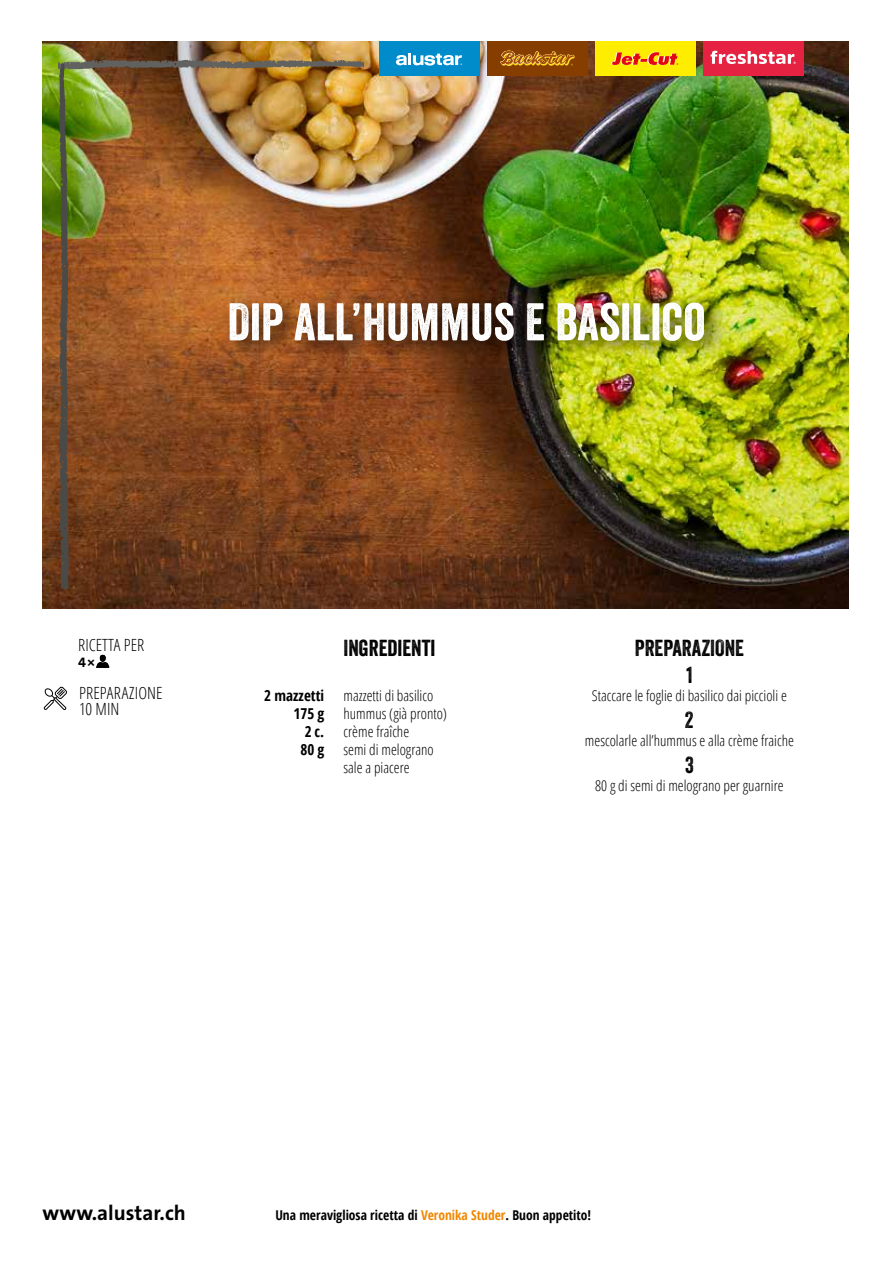
<style>
.page{position:relative;width:893px;height:1263px;background:#fff}
.page>*{position:absolute;margin:0;border:0;box-sizing:border-box;transform-origin:0 0}
.t1{font:51.3px "Veneer";color:#fff}
.t2{font:22.5px/27px "Veneer";color:#000;text-align:center}
.t3{font:700 21px "The Sans B W7";color:#000}
.t4{font:300 condensed 16.8px/16.4px "Open Sans";color:#000}
.t5{font:300 condensed 15px/18px "Open Sans";color:#000}
.t6{font:700 condensed 15px "Open Sans";color:#000}
.t7{font:700 14.4px "The Sans B W7";color:#000}
.t8{font:700 condensed 13.5px "Open Sans";color:#000}
.s1{color:#f18700}
</style>
<div class="page">
<img style="left:43px;top:41px;width:805px;height:567px">
<div style="left:224px;top:294px;width:504px;height:67px;background:#000;opacity:.66"></div>
<svg style="left:44px;top:687px;width:23px;height:23px"></svg>
<img style="left:58px;top:47px;width:306px;height:73px">
<img style="left:42px;top:65px;width:58px;height:524px">
<div style="left:380px;top:41px;width:100px;height:34px;background:#008bcb"></div>
<svg style="left:396px;top:53px;width:66px;height:13px"></svg>
<div style="left:596px;top:41px;width:100px;height:34px;background:#ffed00"></div>
<svg style="left:611px;top:52px;width:67px;height:13px"></svg>
<div style="left:704px;top:41px;width:100px;height:34px;background:#e62243"></div>
<svg style="left:711px;top:51px;width:85px;height:13px"></svg>
<div style="left:488px;top:41px;width:100px;height:34px;background:#863d00"></div>
<svg style="left:500px;top:51px;width:75px;height:15px"></svg>
<svg style="left:96px;top:655px;width:13px;height:13px"></svg>
<h1 class="t1" style="left:227px;top:291px;width:479px">DIP ALL’HUMMUS E BASILICO</h1>
<p class="t4" style="left:78px;top:636px;width:68px">RICETTA PER</p>
<p class="t7" style="left:78px;top:653px;width:18px">4×</p>
<p class="t4" style="left:79px;top:684px;width:85px">PREPARAZIONE<br>10 MIN</p>
<h2 class="t2" style="left:343px;top:634px;width:93px">INGREDIENTI</h2>
<p class="t6" style="left:264px;top:685px;width:62px">2 mazzetti</p>
<p class="t5" style="left:343px;top:686px;width:91px">mazzetti di basilico</p>
<p class="t6" style="left:294px;top:703px;width:32px">175 g</p>
<p class="t5" style="left:343px;top:704px;width:105px">hummus (già pronto)</p>
<p class="t6" style="left:305px;top:721px;width:21px">2 c.</p>
<p class="t5" style="left:343px;top:722px;width:67px">crème fraîche</p>
<p class="t6" style="left:300px;top:739px;width:25px">80 g</p>
<p class="t5" style="left:343px;top:740px;width:92px">semi di melograno sale a piacere</p>
<h2 class="t2" style="left:635px;top:634px;width:111px">PREPARAZIONE<br>1</h2>
<p class="t5" style="left:592px;top:686px;width:196px">Staccare le foglie di basilico dai piccioli e</p>
<h2 class="t2" style="left:685px;top:706px;width:10px">2</h2>
<p class="t5" style="left:585px;top:731px;width:211px">mescolarle all’hummus e alla crème fraiche</p>
<h2 class="t2" style="left:685px;top:751px;width:10px">3</h2>
<p class="t5" style="left:595px;top:776px;width:190px">80 g di semi di melograno per guarnire</p>
<h3 class="t3" style="left:43px;top:1199px;width:145px">www.alustar.ch</h3>
<p class="t8" style="left:275px;top:1206px;width:317px">Una meravigliosa ricetta di <span class="s1">Veronika Studer</span>. Buon appetito!</p>
</div>
